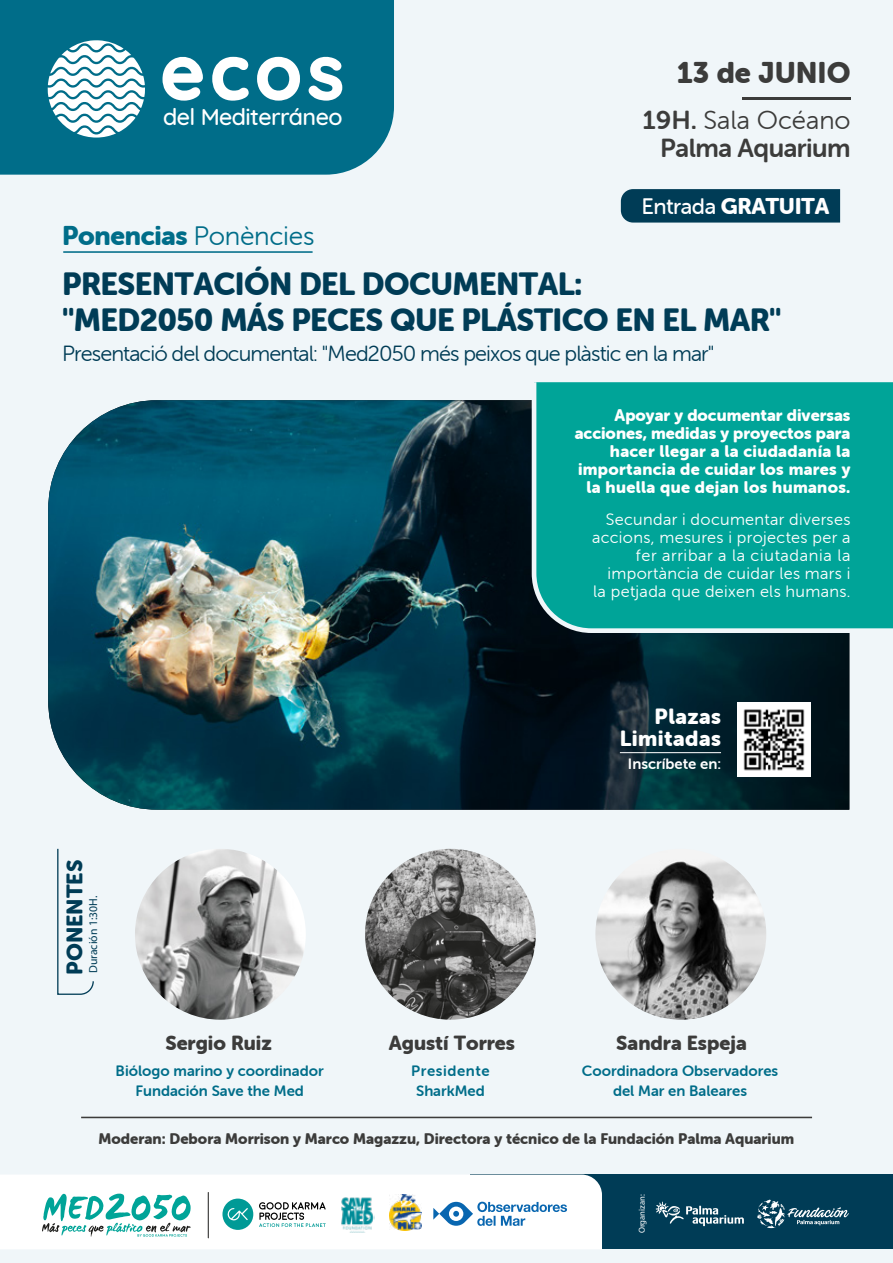
<style>
.page{position:relative;width:893px;height:1263px;background:#f0f6f9}
.page>*{position:absolute;margin:0;border:0;box-sizing:border-box;transform-origin:0 0}
.t1{font:31.5px/35.7px "Museo Sans Rounded 900";letter-spacing:-.02em;color:#003c56}
.t2{font:29.4px "Museo Sans Rounded 900";color:#3c3c3b}
.t3{font:26.55px "Museo Sans Rounded 900";letter-spacing:-.01em;color:#006d89}
.t4{font:26.1px "Museo Sans Rounded 300";color:#3c3c3b}
.t5{font:26.1px "Museo Sans Rounded 700";letter-spacing:-.02em;color:#3c3c3b}
.t6{font:500 23.25px "Quicksand";letter-spacing:-.025em;color:#fff}
.t7{font:22.35px "Museo Sans Rounded 900";letter-spacing:-.02em;color:#fff}
.t8{font:22.05px "Museo Sans Rounded 900";color:#003c56}
.t9{font:21.9px "Museo Sans Rounded 300";letter-spacing:-.04em;color:#003c56}
.t10{font:21.6px/21.9px "Museo Sans Rounded 900";letter-spacing:.02em;color:#fff;text-align:right}
.t11{font:19.95px "Museo Sans Rounded 900";color:#3c3c3b}
.t12{font:16.5px/18px "Museo Sans Rounded 900";letter-spacing:.02em;color:#fff;text-align:right}
.t13{font:16.5px/18px "Museo Sans Rounded 300";letter-spacing:.02em;color:#fff;text-align:right}
.t14{font:15px/20px "Museo Sans Rounded 700";color:#006d89;text-align:center}
.t15{font:15px "Museo Sans Rounded 900";color:#3c3c3b}
.t16{font:15px/20px "Museo Sans Rounded 700";letter-spacing:.04em;color:#006d89;text-align:center}
.t17{font:15px "Museo Sans Rounded 700";color:#fff}
.t18{font:11.7px "Myriad Pro";color:#003c56}
.t19{font:8.7px "Myriad Pro";color:#fff}
.s1{font-family:"Museo Sans Rounded 300"}
.s2{font-family:"Museo Sans Rounded 700"}
.s3{font-family:"Museo Sans Rounded 500"}
</style>
<div class="page">
<img style="left:48px;top:400px;width:801px;height:410px">
<div style="left:532px;top:382px;width:361px;height:251px;background:#00a498"></div>
<hr style="left:742px;top:97px;width:108px;height:3px;background:#3c3c3b">
<div style="left:621px;top:189px;width:219px;height:34px;background:#003c56"></div>
<div style="left:0;top:0;width:394px;height:175px;background:#006d89"></div>
<hr style="left:63px;top:251px;width:250px;height:2px;background:#006d89">
<svg style="left:162px;top:56px;width:41px;height:45px"></svg>
<svg style="left:212px;top:57px;width:37px;height:44px"></svg>
<svg style="left:257px;top:57px;width:43px;height:44px"></svg>
<svg style="left:309px;top:56px;width:33px;height:45px"></svg>
<svg style="left:48px;top:40px;width:97px;height:98px"></svg>
<hr style="left:620px;top:752px;width:101px;height:1px;background:#fff">
<img style="left:737px;top:702px;width:74px;height:74px">
<img style="left:135px;top:849px;width:171px;height:171px;border-radius:85px">
<img style="left:365px;top:849px;width:171px;height:171px;border-radius:85px">
<img style="left:595px;top:849px;width:171px;height:171px;border-radius:85px">
<svg style="left:57px;top:848px;width:37px;height:147px"></svg>
<hr style="left:81px;top:1117px;width:731px;height:1px;background:#3c3c3b">
<div style="left:470px;top:1174px;width:423px;height:75px;background:#003c56"></div>
<svg style="left:757px;top:1199px;width:92px;height:29px"></svg>
<svg style="left:656px;top:1201px;width:88px;height:25px"></svg>
<div style="left:0;top:1174px;width:602px;height:75px;background:#fff"></div>
<svg style="left:42px;top:1194px;width:149px;height:43px"></svg>
<svg style="left:433px;top:1202px;width:134px;height:24px;background:#b0cee5"></svg>
<svg style="left:222px;top:1198px;width:31px;height:32px"></svg>
<svg style="left:259px;top:1202px;width:67px;height:25px"></svg>
<img style="left:339px;top:1196px;width:35px;height:38px">
<img style="left:390px;top:1195px;width:31px;height:35px">
<hr style="left:208px;top:1192px;width:1px;height:46px;background:#1d1d1b">
<h3 class="t6" style="left:163px;top:98px;width:181px">del Mediterráneo</h3>
<h3 class="t3" style="left:62px;top:220px;width:254px">Ponencias <span class="s1">Ponències</span></h3>
<h2 class="t2" style="left:677px;top:56px;width:175px">13 de JUNIO</h2>
<h3 class="t4" style="left:643px;top:106px;width:209px"><span class="s2">19H.</span> Sala Océano</h3>
<h3 class="t5" style="left:660px;top:133px;width:192px">Palma Aquarium</h3>
<h3 class="t7" style="left:641px;top:193px;width:189px"><span class="s3">Entrada</span> GRATUITA</h3>
<h1 class="t1" style="left:62px;top:266px;width:721px">PRESENTACIÓN DEL DOCUMENTAL:<br>"MED2050 MÁS PECES QUE PLÁSTICO EN EL MAR"</h1>
<h3 class="t9" style="left:62px;top:342px;width:654px">Presentació del documental: "Med2050 més peixos que plàstic en la mar"</h3>
<p class="t12" style="left:575px;top:406px;width:277px">Apoyar y documentar diversas acciones, medidas y proyectos para hacer llegar a la ciudadanía la importancia de cuidar los mares y la huella que dejan los humanos.</p>
<p class="t13" style="left:592px;top:511px;width:260px">Secundar i documentar diverses accions, mesures i projectes per a fer arribar a la ciutadania la importància de cuidar les mars i la petjada que deixen els humans.</p>
<h3 class="t10" style="left:620px;top:706px;width:103px">Plazas<br>Limitadas</h3>
<h3 class="t8" style="left:62px;top:975px;width:117px;rotate:-90deg">PONENTES</h3>
<p class="t18" style="left:87px;top:973px;width:79px;rotate:-90deg">Duración 1:30H.</p>
<p class="t11" style="left:165px;top:1031px;width:108px">Sergio Ruiz</p>
<p class="t14" style="left:116px;top:1060px;width:210px">Biólogo marino y coordinador<br>Fundación Save the Med</p>
<p class="t11" style="left:389px;top:1031px;width:128px">Agustí Torres</p>
<p class="t16" style="left:411px;top:1060px;width:80px">Presidente<br>SharkMed</p>
<p class="t17" style="left:628px;top:756px;width:95px">Inscríbete en:</p>
<p class="t11" style="left:616px;top:1031px;width:132px">Sandra Espeja</p>
<p class="t14" style="left:582px;top:1060px;width:198px">Coordinadora Observadores del Mar en Baleares</p>
<p class="t15" style="left:99px;top:1130px;width:697px">Moderan: Debora Morrison y Marco Magazzu, Directora y técnico de la Fundación Palma Aquarium</p>
<p class="t19" style="left:637px;top:1233px;width:41px;rotate:-90deg">Organizan:</p>
</div>
